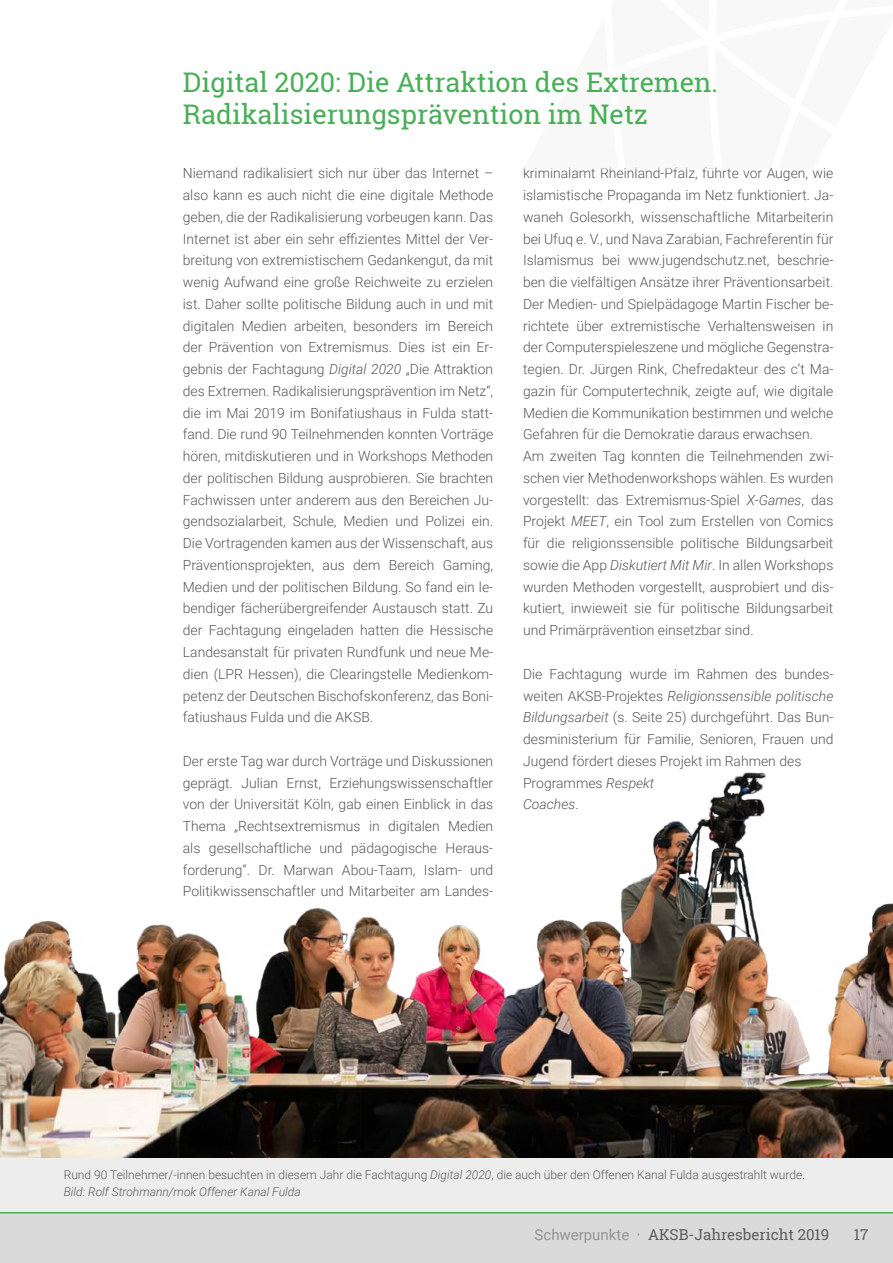
<style>
.page{position:relative;width:893px;height:1263px;background:#fff}
.page>*{position:absolute;margin:0;border:0;box-sizing:border-box;transform-origin:0 0}
.t1{font:27px/32.4px "Roboto Slab";color:#48af57}
.t2{font:15px "Roboto Slab";color:#5c5c5b}
.t3{font:300 13.95px/21.8px "Roboto";color:#575756;text-align:justify}
.t4{font:300 12px/16.5px "Roboto";color:#5c5c5b}
.s1{font-style:italic}
.s2{font-family:"Roboto";color:#939392}
.s3{color:#939392}
</style>
<div class="page">
<img style="left:0;top:772px;width:893px;height:386px">
<div style="left:0;top:1213px;width:893px;height:50px;background:#dadada"></div>
<hr style="left:0;top:1212px;width:893px;height:1px;background:#48af57">
<div style="left:0;top:1158px;width:893px;height:54px;background:#ededed"></div>
<h1 class="t1" style="left:183px;top:66px;width:537px">Digital 2020: Die Attraktion des Extremen.<br>Radikalisierungsprävention im Netz</h1>
<p class="t3" style="left:183px;top:162px;width:312px">Niemand radikalisiert sich nur über das Internet – also kann es auch nicht die eine digitale Methode geben, die der Radikalisierung vorbeugen kann. Das Internet ist aber ein sehr effizientes Mittel der Ver&shy;breitung von extremistischem Gedankengut, da mit wenig Aufwand eine große Reichweite zu erzielen ist. Daher sollte politische Bildung auch in und mit digitalen Medien arbeiten, besonders im Bereich der Prävention von Extremismus. Dies ist ein Er&shy;gebnis der Fachtagung <span class="s1">Digital 2020</span> „Die Attraktion des Extremen. Radikalisierungsprävention im Netz“, die im Mai 2019 im Bonifatiushaus in Fulda statt&shy;fand. Die rund 90 Teilnehmenden konnten Vorträge hören, mitdiskutieren und in Workshops Methoden der politischen Bildung ausprobieren. Sie brachten Fachwissen unter anderem aus den Bereichen Ju&shy;gendsozialarbeit, Schule, Medien und Polizei ein.<br>Die Vortragenden kamen aus der Wissenschaft, aus Präventionsprojekten, aus dem Bereich Gaming, Medien und der politischen Bildung. So fand ein le&shy;bendiger fächerübergreifender Austausch statt. Zu der Fachtagung eingeladen hatten die Hessische Landesanstalt für privaten Rundfunk und neue Me&shy;dien (LPR Hessen), die Clearingstelle Medienkom&shy;petenz der Deutschen Bischofskonferenz, das Boni&shy;fatiushaus Fulda und die AKSB.</p>
<p class="t3" style="left:183px;top:749px;width:312px">Der erste Tag war durch Vorträge und Diskussionen geprägt. Julian Ernst, Erziehungswissenschaftler von der Universität Köln, gab einen Einblick in das Thema „Rechtsextremismus in digitalen Medien als gesellschaftliche und pädagogische Heraus&shy;forderung“. Dr. Marwan Abou-Taam, Islam- und Politikwissenschaftler und Mitarbeiter am Landes-</p>
<p class="t3" style="left:523px;top:162px;width:312px;text-align:left">kriminalamt Rheinland-Pfalz, führte vor Augen, wie islamistische Propaganda im Netz funktioniert. Ja&shy;waneh Golesorkh, wissenschaftliche Mitarbeiterin bei Ufuq e. V., und Nava Zarabian, Fachreferentin für Islamismus bei www.jugendschutz.net, beschrie&shy;ben die vielfältigen Ansätze ihrer Präventionsarbeit.<br>Der Medien- und Spielpädagoge Martin Fischer be&shy;richtete über extremistische Verhaltensweisen in der Computerspieleszene und mögliche Gegenstra&shy;tegien. Dr. Jürgen Rink, Chefredakteur des c’t Ma&shy;gazin für Computertechnik, zeigte auf, wie digitale Medien die Kommunikation bestimmen und welche Gefahren für die Demokratie daraus erwachsen.<br>Am zweiten Tag konnten die Teilnehmenden zwi&shy;schen vier Methodenworkshops wählen. Es wurden vorgestellt: das Extremismus-Spiel <span class="s1">X-Games</span>, das Projekt <span class="s1">MEET</span>, ein Tool zum Erstellen von Comics für die religionssensible politische Bildungsarbeit sowie die App <span class="s1">Diskutiert Mit Mir</span>. In allen Workshops wurden Methoden vorgestellt, ausprobiert und dis&shy;kutiert, inwieweit sie für politische Bildungsarbeit und Primärprävention einsetzbar sind.</p>
<p class="t3" style="left:523px;top:662px;width:312px;text-align:left">Die Fachtagung wurde im Rahmen des bundes&shy;weiten AKSB-Projektes <span class="s1">Religionssensible politische Bildungsarbeit</span> (s. Seite 25) durchgeführt. Das Bun&shy;desministerium für Familie, Senioren, Frauen und Jugend fördert dieses Projekt im Rahmen des Programmes <span class="s1">Respekt<br>Coaches</span>.</p>
<p class="t4" style="left:64px;top:1166px;width:743px">Rund 90 Teilnehmer/-innen besuchten in diesem Jahr die Fachtagung <span class="s1">Digital 2020</span>, die auch über den Offenen Kanal Fulda ausgestrahlt wurde.<br><span class="s1">Bild: Rolf Strohmann/mok Offener Kanal Fulda</span></p>
<p class="t2" style="left:535px;top:1225px;width:296px"><span class="s2">Schwerpunkte</span> <span class="s3">·</span> AKSB-Jahresbericht 2019</p>
<p class="t2" style="left:854px;top:1225px;width:16px">17</p>
</div>
